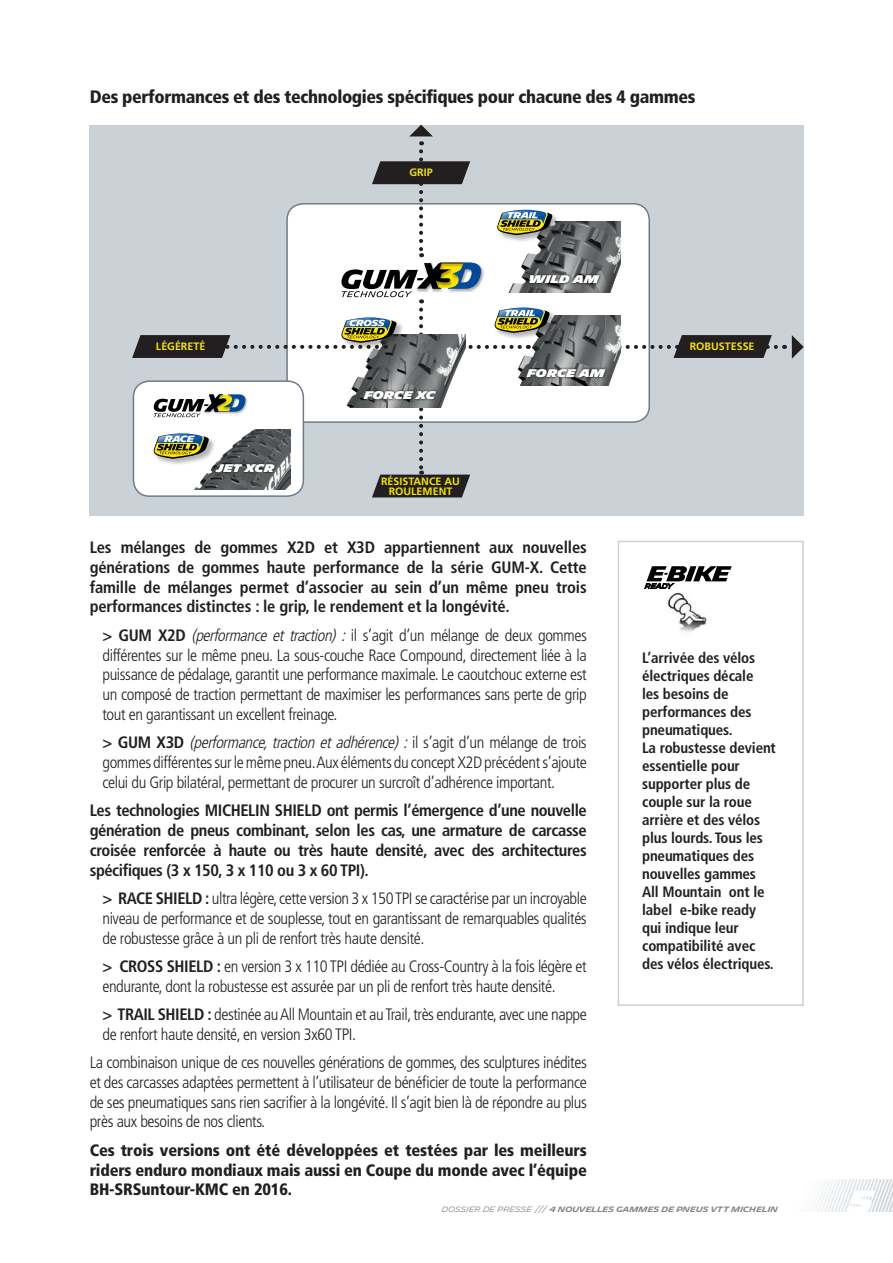
<style>
.page{position:relative;width:893px;height:1263px;background:#fff}
.page>*{position:absolute;margin:0;border:0;box-sizing:border-box;transform-origin:0 0}
.t1{font:900 29.7px "Michelin";color:#fff}
.t2{font:900 condensed 18px "Frutiger";letter-spacing:-.02em;color:#231f20}
.t3{font:300 condensed 16.5px/19.8px "Frutiger";letter-spacing:-.025em;color:#231f20;text-align:justify}
.t4{font:700 condensed 16.5px/19.8px "Frutiger";letter-spacing:-.02em;color:#231f20;text-align:justify}
.t5{font:900 condensed 16.5px/19.8px "Frutiger";letter-spacing:-.01em;color:#231f20;text-align:justify}
.t6{font:700 condensed 15px/18px "Frutiger";letter-spacing:-.01em;color:#231f20}
.t7{font:900 10.8px "Michelin";color:#fff}
.t8{font:700 10.65px/10.6px "Frutiger";color:#f4e200;text-align:center}
.t9{font:600 7.5px "Michelin";letter-spacing:-.01em;color:#808285}
.s1{font-weight:700}
.s2{font-style:italic}
.s3{font-weight:300}
</style>
<div class="page">
<div style="left:90px;top:125px;width:714px;height:391px;background:#cad1d7"></div>
<div style="left:618px;top:541px;width:186px;height:465px;border:2px solid #cad1d7"></div>
<div style="left:287px;top:204px;width:362px;height:218px;background:#fff;border-radius:16px"></div>
<svg style="left:792px;top:335px;width:12px;height:24px"></svg>
<img style="left:552px;top:222px;width:68px;height:70px">
<img style="left:552px;top:315px;width:68px;height:71px">
<svg style="left:552px;top:272px;width:50px;height:14px"></svg>
<svg style="left:552px;top:366px;width:56px;height:14px"></svg>
<svg style="left:606px;top:335px;width:170px;height:23px"></svg>
<svg style="left:409px;top:125px;width:24px;height:20px"></svg>
<svg style="left:814px;top:1179px;width:79px;height:33px"></svg>
<img style="left:667px;top:592px;width:40px;height:40px">
<svg style="left:644px;top:566px;width:88px;height:23px"></svg>
<div style="left:497px;top:209px;width:63px;height:34px;background:#231f20;opacity:.34"></div>
<div style="left:494px;top:307px;width:63px;height:34px;background:#231f20;opacity:.34"></div>
<svg style="left:132px;top:151px;width:420px;height:346px"></svg>
<p class="t2" style="left:90px;top:86px;width:607px">Des performances et des technologies spécifiques pour chacune des 4 gammes</p>
<p class="t8" style="left:409px;top:167px;width:25px">GRIP</p>
<p class="t8" style="left:156px;top:341px;width:51px">LÉGÉRETÉ</p>
<p class="t7" style="left:216px;top:461px;width:60px">JET XCR</p>
<p class="t7" style="left:364px;top:389px;width:73px">FORCE XC</p>
<p class="t8" style="left:381px;top:476px;width:80px">RÉSISTANCE AU<br>ROULEMENT</p>
<p class="t7" style="left:529px;top:273px;width:72px">WILD AM</p>
<p class="t7" style="left:527px;top:366px;width:79px">FORCE AM</p>
<p class="t4" style="left:90px;top:537px;width:499px">Les mélanges de gommes X2D et X3D appartiennent aux nouvelles générations de gommes haute performance de la série GUM-X. Cette famille de mélanges permet d’associer au sein d’un même pneu trois performances distinctes : le grip, le rendement et la longévité.</p>
<p class="t3" style="left:102px;top:625px;width:486px"><span class="s1">&gt; GUM X2D</span> <span class="s2">(performance et traction) :</span> il s’agit d’un mélange de deux gommes différentes sur le même pneu. La sous-couche Race Compound, directement liée à la puissance de pédalage, garantit une performance maximale. Le caoutchouc externe est un composé de traction permettant de maximiser les performances sans perte de grip tout en garantissant un excellent freinage.</p>
<p class="t3" style="left:102px;top:733px;width:486px"><span class="s1">&gt; G U M X 3 D</span> <span class="s2">(performance,tractionetadhérence):</span>i l s ’ a g i t d ’ u n m é l a n g e d e t r o i s gommes différentes sur le même pneu. Aux éléments du concept X2D précédent s’ajoute celui du Grip bilatéral, permettant de procurer un surcroît d’adhérence important.</p>
<p class="t4" style="left:90px;top:801px;width:499px">Les technologies MICHELIN SHIELD ont permis l’émergence d’une nouvelle génération de pneus combinant, selon les cas, une armature de carcasse croisée renforcée à haute ou très haute densité, avec des architectures spécifiques (3 x 150, 3 x 110 ou 3 x 60 TPI).</p>
<p class="t3" style="left:102px;top:888px;width:486px"><span class="s1">&gt; RACE SHIELD :</span> ultra légère, cette version 3 x 150 TPI se caractérise par un incroyable niveau de performance et de souplesse, tout en garantissant de remarquables qualités de robustesse grâce à un pli de renfort très haute densité.</p>
<p class="t3" style="left:102px;top:956px;width:486px"><span class="s1">&gt; CROSS SHIELD :</span> en version 3 x 110 TPI dédiée au Cross-Country à la fois légère et endurante, dont la robustesse est assurée par un pli de renfort très haute densité.</p>
<p class="t3" style="left:102px;top:1004px;width:486px"><span class="s1">&gt; TRAIL SHIELD :</span> destinée au All Mountain et au Trail, très endurante, avec une nappe de renfort haute densité, en version 3x60 TPI.</p>
<p class="t3" style="left:90px;top:1053px;width:499px">La combinaison unique de ces nouvelles générations de gommes, des sculptures inédites et des carcasses adaptées permettent à l’utilisateur de bénéficier de toute la performance de ses pneumatiques sans rien sacrifier à la longévité. Il s’agit bien là de répondre au plus près aux besoins de nos clients.</p>
<p class="t5" style="left:90px;top:1140px;width:499px">Ces trois versions ont été développées et testées par les meilleurs riders enduro mondiaux mais aussi en Coupe du monde avec l’équipe BH-SRSuntour-KMC en 2016.</p>
<p class="t8" style="left:690px;top:341px;width:66px">ROBUSTESSE</p>
<p class="t6" style="left:642px;top:649px;width:135px">L’arrivée des vélos électriques décale<br>les besoins de performances des pneumatiques.<br>La robustesse devient essentielle pour supporter plus de couple sur la roue arrière et des vélos plus lourds. Tous les pneumatiques des nouvelles gammes<br>All Mountain ont le label e-bike ready qui indique leur compatibilité avec des vélos électriques.</p>
<p class="t9" style="left:442px;top:1205px;width:338px"><span class="s3">DOSSIER DE PRESSE ///</span> 4 NOUVELLES GAMMES DE PNEUS VTT MICHELIN</p>
<h1 class="t1" style="left:849px;top:1184px;width:25px">5</h1>
</div>
